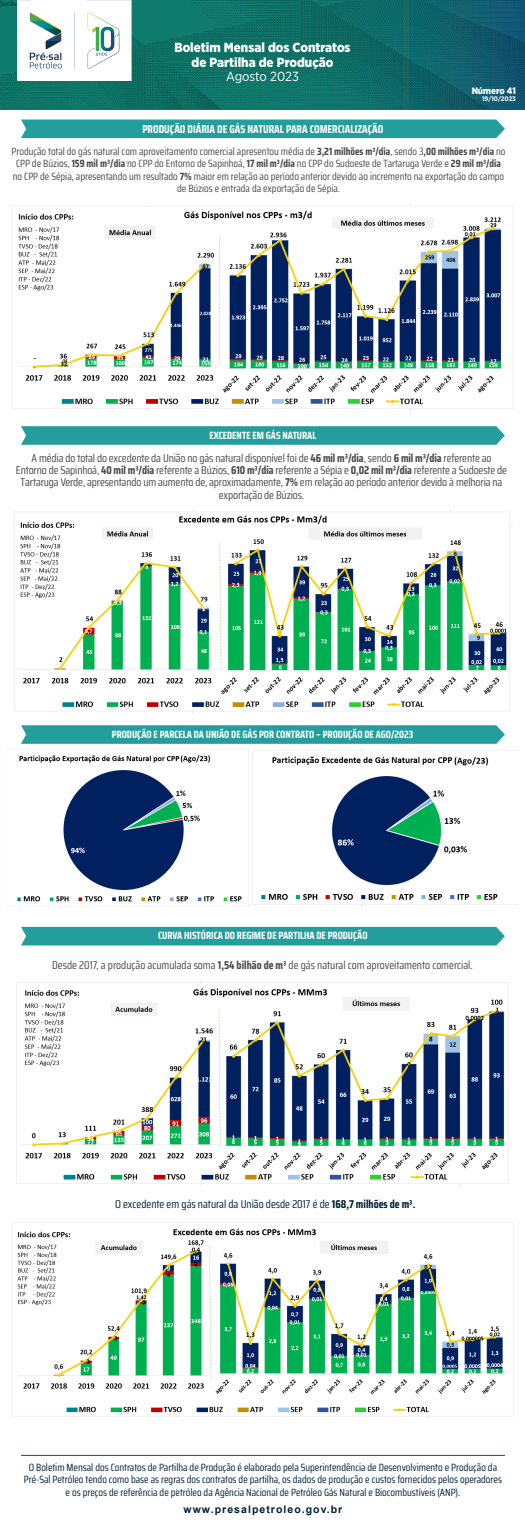
<style>
.page{position:relative;width:525px;height:1532px;background:#fff}
.page>*{position:absolute;margin:0;border:0;box-sizing:border-box;transform-origin:0 0}
.Parágrafo_básico{font:900 13.21px/14.5px "Gotham Narrow";color:#fff;text-align:center}
.Parágrafo_básico-2{font:13.21px "Gotham Narrow";letter-spacing:-.005em;color:#fff}
.t1{font:11.38px/12.2px "Saira Condensed";letter-spacing:-.01em;color:#4a4a4a;text-align:center}
.texto{font:11.38px "Saira Condensed";color:#002037}
.Titulos{font:700 11.38px "Saira Condensed";color:#fff}
.texto-2{font:10.5px/12.6px "Saira Condensed";color:#4a4a4a;text-align:center}
.texto-3{font:10.5px/12.2px "Saira Condensed";color:#002037;text-align:center}
.Titulos-2{font:700 10.5px "Saira Condensed";color:#fff}
.texto-4{font:700 10.5px "Arial";letter-spacing:.1em;color:#002037}
.Parágrafo_básico-3{font:900 9.28px "Gotham Narrow";color:#fff}
.t2{font:7.96px "Minion Pro";color:#231f20}
.Parágrafo_básico-4{font:700 6.65px "Gotham Narrow";color:#fff}
.s1{font-weight:700}
</style>
<div class="page">
<svg style="left:0;top:0;width:525px;height:109px;background:#0e6b67"></svg>
<div style="left:21px;top:119px;width:484px;height:19px;background:#249d9d"></div>
<svg style="left:21px;top:426px;width:484px;height:19px;background:#2ca0a0"></svg>
<div style="left:21px;top:926px;width:484px;height:19px;background:#249d9d"></div>
<hr style="left:21px;top:1454px;width:484px;height:1px;background:#005478">
<img style="left:11px;top:204px;width:502px;height:206px">
<img style="left:11px;top:1222px;width:503px;height:194px">
<svg style="left:21px;top:725px;width:484px;height:18px;background:#2a9f9f"></svg>
<img style="left:16px;top:981px;width:493px;height:204px">
<img style="left:6px;top:748px;width:513px;height:159px">
<img style="left:17px;top:0;width:115px;height:81px">
<img style="left:13px;top:510px;width:500px;height:202px">
<p class="t2" style="left:0;top:-2px;width:21px">Junho</p>
<p class="Parágrafo_básico" style="left:174px;top:40px;width:178px">Boletim Mensal dos Contratos de Partilha de Produção</p>
<p class="Parágrafo_básico-2" style="left:226px;top:68px;width:74px">Agosto 2023</p>
<p class="Parágrafo_básico-3" style="left:472px;top:85px;width:46px">Número 41</p>
<p class="Parágrafo_básico-4" style="left:482px;top:95px;width:35px">19/10/2023</p>
<p class="Titulos" style="left:142px;top:120px;width:243px">PRODUÇÃO DIÁRIA DE GÁS NATURAL PARA COMERCIALIZAÇÃO</p>
<p class="texto-2" style="left:12px;top:144px;width:495px">Produção total do gás natural com aproveitamento comercial apresentou média de <span class="s1">3,21 milhões m³/dia</span>, sendo 3<span class="s1">,00 milhões m³/dia</span> no CPP de Búzios, <span class="s1">159 mil m³/dia</span> no CPP do Entorno de Sapinhoá, <span class="s1">17 mil m³/dia</span> no CPP do Sudoeste de Tartaruga Verde e <span class="s1">29 mil m³/dia </span>no CPP de Sépia, apresentando um resultado <span class="s1">7%</span> maior em relação ao período anterior devido ao incremento na exportação do campo de Búzios e entrada da exportação de Sépia.</p>
<p class="Titulos-2" style="left:210px;top:427px;width:108px">EXCEDENTE EM GÁS NATURAL</p>
<p class="t1" style="left:16px;top:451px;width:493px">A média do total do excedente da União no gás natural disponível foi de <span class="s1">46 mil m³/dia</span>, sendo <span class="s1">6 mil m³/dia</span> referente ao Entorno de Sapinhoá, <span class="s1">40 mil m³/dia</span> referente a Búzios, <span class="s1">610 m³/dia</span> referente a Sépia e <span class="s1">0,02 mil m³/dia</span> referente a Sudoeste de Tartaruga Verde, apresentando um aumento de, aproximadamente, <span class="s1">7%</span> em relação ao período anterior devido à melhoria na exportação de Búzios.</p>
<p class="Titulos-2" style="left:112px;top:726px;width:303px">PRODUÇÃO E PARCELA DA UNIÃO DE GÁS POR CONTRATO – PRODUÇÃO DE AGO/2023</p>
<p class="Titulos-2" style="left:158px;top:927px;width:211px">CURVA HISTÓRICA DO REGIME DE PARTILHA DE PRODUÇÃO</p>
<p class="t1" style="left:52px;top:958px;width:422px">Desde 2017, a produção acumulada soma <span class="s1">1,54 bilhão de m³</span> de gás natural com aproveitamento comercial.</p>
<p class="texto" style="left:115px;top:1195px;width:302px">O excedente em gás natural da União desde 2017 é de <span class="s1">168,7 milhões de m³.</span></p>
<p class="texto-3" style="left:24px;top:1461px;width:480px">O Boletim Mensal dos Contratos de Partilha de Produção é elaborado pela Superintendência de Desenvolvimento e Produção da<br>Pré-Sal Petróleo tendo como base as regras dos contratos de partilha, os dados de produção e custos fornecidos pelos operadores e os preços de referência de petróleo da Agência Nacional de Petróleo Gás Natural e Biocombustíveis (ANP).</p>
<p class="texto-4" style="left:184px;top:1501px;width:160px">www.presalpetroleo.gov.br</p>
</div>
